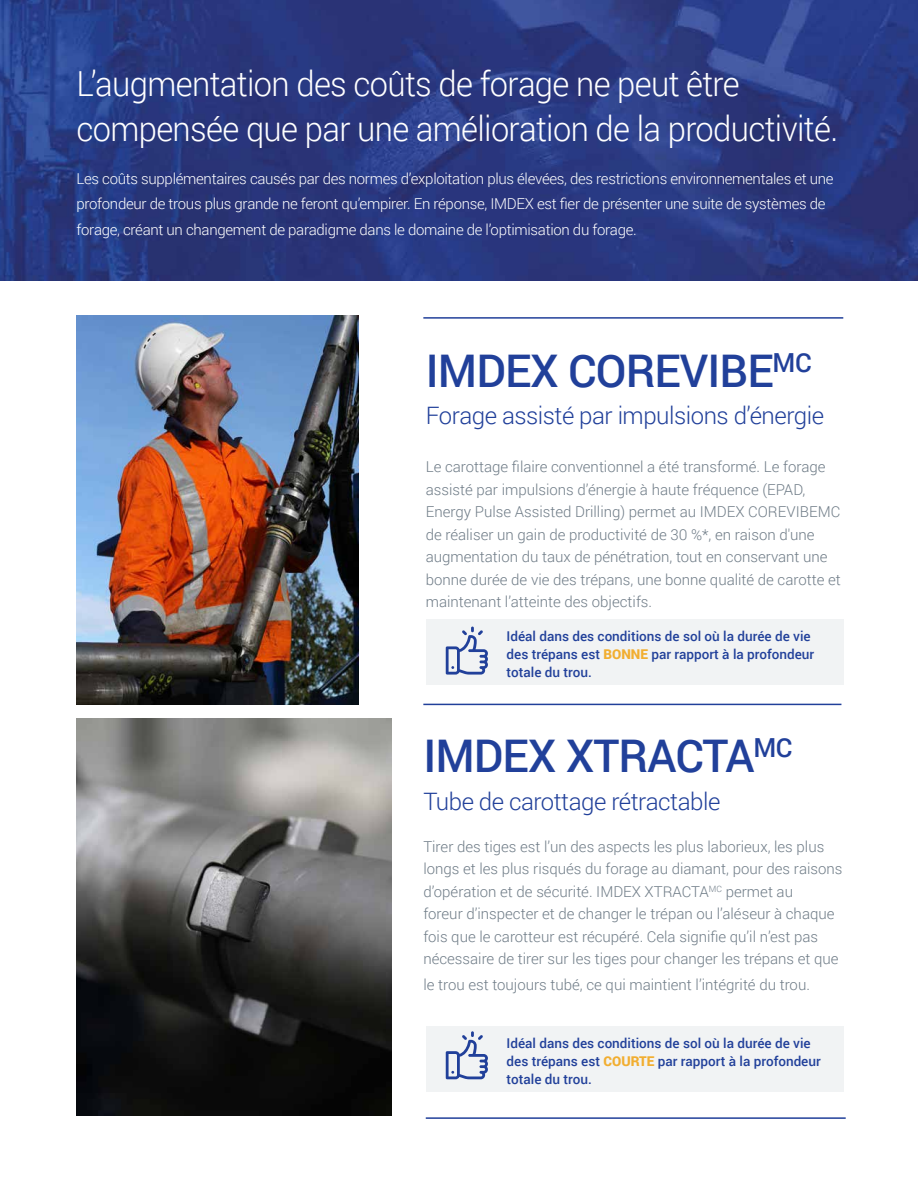
<style>
.page{position:relative;width:918px;height:1188px;background:#fff}
.page>*{position:absolute;margin:0;border:0;box-sizing:border-box;transform-origin:0 0}
.t1{font:500 45px "Roboto";letter-spacing:-.02em;color:#21409a}
.t2{font:300 34.5px/45px "Roboto";letter-spacing:-.02em;color:#fff;scale:.95 1}
.t3{font:300 24px "Roboto";letter-spacing:-.02em;color:#21409a}
.t4{font:300 15px/22.5px "Roboto";color:#6f7c87}
.t5{font:300 15px/25.5px "Roboto";letter-spacing:-.02em;color:#fff}
.t6{font:500 13.5px/18px "Roboto";color:#21409a}
.s1{font-weight:900;color:#f1ae31}
</style>
<div class="page">
<img style="left:0;top:0;width:918px;height:280px">
<hr style="left:423px;top:317px;width:420px;height:2px;background:#21409a">
<hr style="left:423px;top:704px;width:418px;height:1px;background:#21409a">
<hr style="left:426px;top:1117px;width:420px;height:2px;background:#21409a">
<div style="left:426px;top:619px;width:417px;height:66px;background:#f1f3f4"></div>
<div style="left:426px;top:1026px;width:417px;height:65px;background:#f1f3f4"></div>
<img style="left:77px;top:719px;width:314px;height:397px">
<img style="left:77px;top:316px;width:282px;height:388px">
<svg style="left:446px;top:627px;width:42px;height:48px"></svg>
<svg style="left:446px;top:1031px;width:42px;height:48px"></svg>
<h2 class="t2" style="left:77px;top:60px;width:803px">L’augmentation des coûts de forage ne peut être compensée que par une amélioration de la productivité.</h2>
<p class="t5" style="left:77px;top:165px;width:759px">Les coûts supplémentaires causés par des normes d’exploitation plus élevées, des restrictions environnementales et une profondeur de trous plus grande ne feront qu’empirer. En réponse, IMDEX est fier de présenter une suite de systèmes de forage, créant un changement de paradigme dans le domaine de l’optimisation du forage.</p>
<h1 class="t1" style="left:426px;top:339px;width:387px">IMDEX COREVIBE<sup>MC</sup></h1>
<h3 class="t3" style="left:426px;top:399px;width:400px">Forage assisté par impulsions d’énergie</h3>
<p class="t4" style="left:426px;top:455px;width:417px">Le carottage filaire conventionnel a été transformé. Le forage assisté par impulsions d’énergie à haute fréquence (EPAD, Energy Pulse Assisted Drilling) permet au IMDEX COREVIBEMC de réaliser un gain de productivité de 30 %*, en raison d'une augmentation du taux de pénétration, tout en conservant une bonne durée de vie des trépans, une bonne qualité de carotte et maintenant l’atteinte des objectifs.</p>
<p class="t6" style="left:507px;top:627px;width:309px">Idéal dans des conditions de sol où la durée de vie des trépans est <span class="s1">BONNE</span> par rapport à la profondeur totale du trou.</p>
<h1 class="t1" style="left:423px;top:725px;width:371px">IMDEX XTRACTA<sup>MC</sup></h1>
<h3 class="t3" style="left:423px;top:785px;width:299px">Tube de carottage rétractable</h3>
<p class="t4" style="left:423px;top:835px;width:421px">Tirer des tiges est l’un des aspects les plus laborieux, les plus longs et les plus risqués du forage au diamant, pour des raisons d’opération et de sécurité. IMDEX XTRACTA<sup>MC</sup> permet au<br>foreur d’inspecter et de changer le trépan ou l’aléseur à chaque fois que le carotteur est récupéré. Cela signifie qu’il n’est pas nécessaire de tirer sur les tiges pour changer les trépans et que</p>
<p class="t4" style="left:423px;top:973px;width:388px">le trou est toujours tubé, ce qui maintient l’intégrité du trou.</p>
<p class="t6" style="left:507px;top:1033px;width:316px">Idéal dans des conditions de sol où la durée de vie des trépans est <span class="s1">COURTE</span> par rapport à la profondeur totale du trou.</p>
</div>
